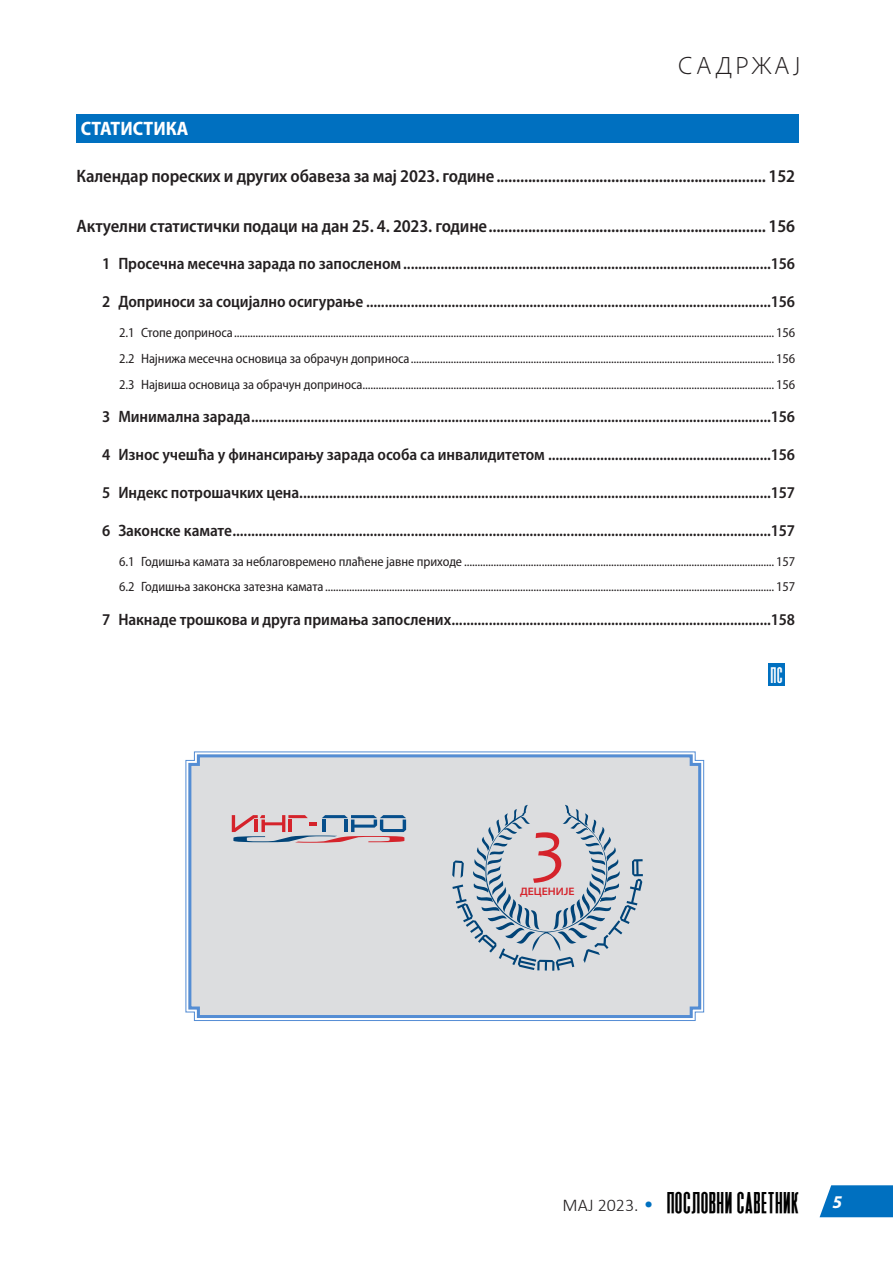
<style>
.page{position:relative;width:893px;height:1263px;background:#fff}
.page>*{position:absolute;margin:0;border:0;box-sizing:border-box;transform-origin:0 0}
.t1{font:70.8px "Candara";color:#d5232b}
.t2{font:28.5px "Heathergreen";letter-spacing:.04em;color:#000}
.t3{font:300 25.5px "Adobe Clean";letter-spacing:.165em;color:#231f20}
.t4{font:21px "Heathergreen";color:#fff}
.t5{font:700 semi-condensed 19.5px "Myriad Pro";color:#fff}
.t6{font:600 semi-condensed 18px "Myriad Pro";letter-spacing:-.01em;color:#231f20}
.t7{font:italic 700 18px "Myriad Pro";color:#fff}
.t8{font:600 semi-condensed 16.5px "Myriad Pro";letter-spacing:-.005em;color:#231f20}
.t9{font:semi-condensed 13.5px/25.8px "Myriad Pro";letter-spacing:-.005em;color:#231f20;text-align:justify}
.t10{font:600 semi-expanded 10.8px "Myriad Pro";color:#d5232b}
.s1{font-family:"Calibri";font-weight:300;font-size:18px;color:#231f20}
.s2{font-family:"Calibri";font-weight:300;font-size:21px;color:#0070c0}
</style>
<div class="page">
<svg style="left:820px;top:1185px;width:73px;height:32px;background:#157bc5"></svg>
<div style="left:77px;top:114px;width:722px;height:28px;background:#0070c0"></div>
<div style="left:768px;top:663px;width:17px;height:23px;background:#0070c0"></div>
<svg style="left:185px;top:751px;width:520px;height:270px"></svg>
<svg style="left:187px;top:753px;width:516px;height:266px;background:#d0d5db"></svg>
<svg style="left:232px;top:815px;width:174px;height:28px;background:#b6a7b3"></svg>
<h3 class="t3" style="left:678px;top:49px;width:123px">САДРЖАЈ</h3>
<p class="t5" style="left:81px;top:117px;width:109px">СТАТИСТИКА</p>
<p class="t6" style="left:77px;top:166px;width:720px">Календар пореских и других обавеза за мај 2023. године.................................................................... 152</p>
<p class="t6" style="left:77px;top:216px;width:720px">Актуелни статистички подаци на дан 25. 4. 2023. године...................................................................... 156</p>
<p class="t8" style="left:102px;top:255px;width:695px">1 Просечна месечна зарада по запосленом...................................................................................................156</p>
<p class="t8" style="left:102px;top:293px;width:695px">2 Доприноси за социјално осигурање .............................................................................................................156</p>
<p class="t9" style="left:119px;top:320px;width:678px">2.1 Стопе доприноса.......................................................................................................................................................................................................... 156<br>2.2 Најнижа месечна основица за обрачун доприноса........................................................................................................................................ 156<br>2.3 Највиша основица за обрачун доприноса.......................................................................................................................................................... 156</p>
<p class="t8" style="left:102px;top:408px;width:695px">3 Минимална зарада............................................................................................................................................156</p>
<p class="t8" style="left:102px;top:445px;width:695px">4 Износ учешћа у финансирању зарада особа са инвалидитетом ............................................................156</p>
<p class="t8" style="left:102px;top:483px;width:695px">5 Индекс потрошачких цена...............................................................................................................................157</p>
<p class="t8" style="left:102px;top:521px;width:695px">6 Законске камате.................................................................................................................................................157</p>
<p class="t9" style="left:119px;top:548px;width:678px">6.1 Годишња камата за неблаговремено плаћене јавне приходе .................................................................................................................... 157<br>6.2 Годишња законска затезна камата ........................................................................................................................................................................ 157</p>
<p class="t8" style="left:102px;top:610px;width:695px">7 Накнаде трошкова и друга примања запослених......................................................................................158</p>
<p class="t4" style="left:771px;top:658px;width:13px">ПС</p>
<h1 class="t1" style="left:531px;top:802px;width:36px">3</h1>
<p class="t10" style="left:520px;top:885px;width:56px">ДЕЦЕНИЈЕ</p>
<h2 class="t2" style="left:562px;top:1179px;width:238px"><span class="s1">МАЈ 2023.</span> <span class="s2">•</span> ПОСЛОВНИ САВЕТНИК</h2>
<p class="t7" style="left:832px;top:1190px;width:11px">5</p>
</div>
